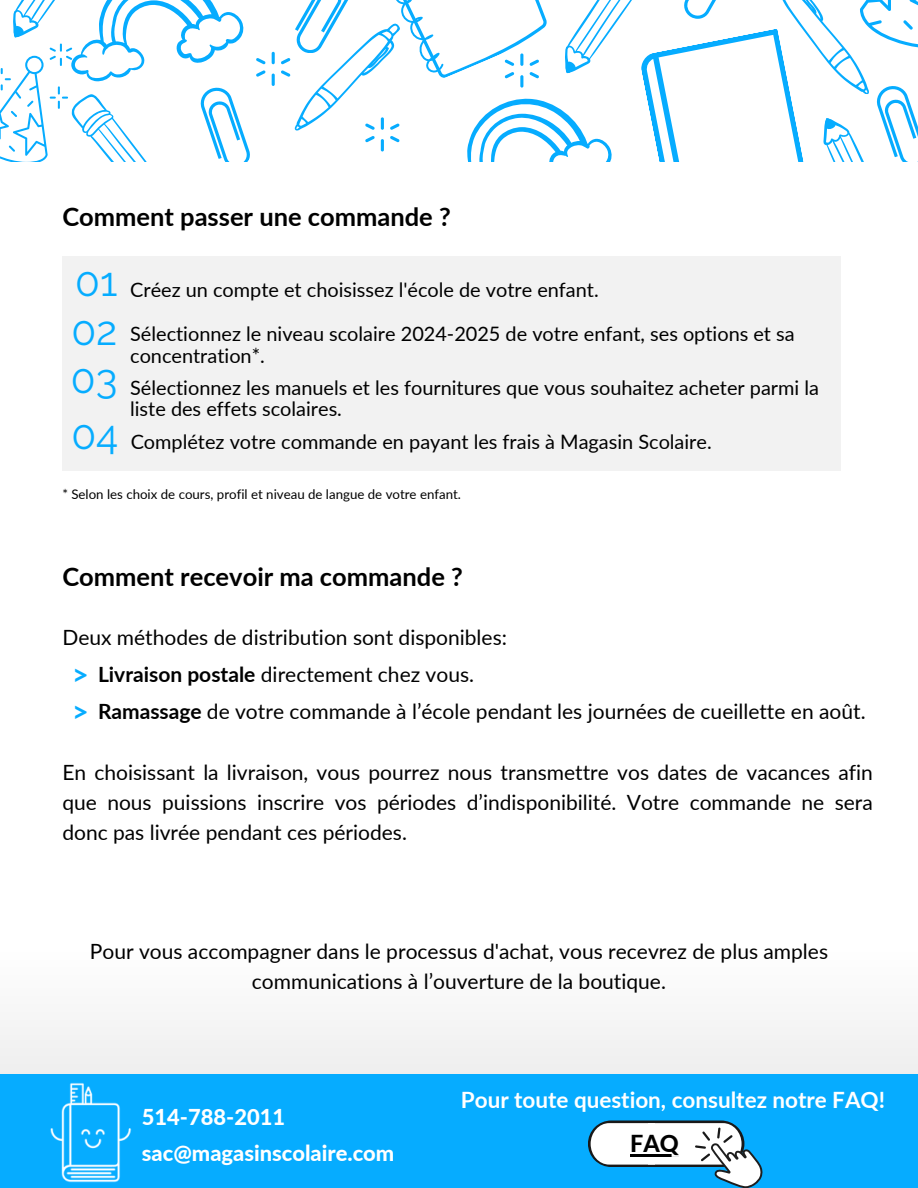
<style>
.page{position:relative;width:918px;height:1188px;background:#fff}
.page>*{position:absolute;margin:0;border:0;box-sizing:border-box;transform-origin:0 0}
.t1{font:40.65px "Raleway";color:#06acff}
.t2{font:700 28.8px "Lato";color:#06acff}
.t3{font:700 25.5px "Lato";color:#000}
.t4{font:800 23.4px "Lato";color:#000}
.t5{font:700 22.5px "Lato";color:#fff}
.t6{font:800 21.9px "Lato";color:#fff}
.t7{font:21px/30.3px "Lato";color:#000;text-align:justify}
.t8{font:19.95px/21.3px "Lato";color:#000}
.t9{font:13.35px "Lato";color:#000}
.s1{font-weight:700}
</style>
<div class="page">
<svg style="left:0;top:0;width:918px;height:162px"></svg>
<div style="left:0;top:951px;width:918px;height:237px;background:#f6f6f6"></div>
<div style="left:0;top:1074px;width:918px;height:114px;background:#06acff"></div>
<img style="left:50px;top:1083px;width:82px;height:100px">
<svg style="left:588px;top:1121px;width:175px;height:67px"></svg>
<hr style="left:630px;top:1154px;width:49px;height:3px;background:#000">
<div style="left:62px;top:256px;width:779px;height:215px;background:#f2f2f2"></div>
<p class="t3" style="left:62px;top:201px;width:390px">Comment passer une commande ?</p>
<p class="t1" style="left:75px;top:258px;width:44px">01</p>
<p class="t1" style="left:71px;top:306px;width:47px">02</p>
<p class="t1" style="left:71px;top:355px;width:48px">03</p>
<p class="t1" style="left:71px;top:411px;width:49px">04</p>
<p class="t8" style="left:130px;top:279px;width:470px">Créez un compte et choisissez l'école de votre enfant.</p>
<p class="t8" style="left:130px;top:323px;width:666px">Sélectionnez le niveau scolaire 2024-2025 de votre enfant, ses options et sa concentration*.</p>
<p class="t8" style="left:130px;top:377px;width:690px">Sélectionnez les manuels et les fournitures que vous souhaitez acheter parmi la liste des effets scolaires.</p>
<p class="t8" style="left:131px;top:430px;width:583px">Complétez votre commande en payant les frais à Magasin Scolaire.</p>
<p class="t9" style="left:62px;top:486px;width:400px">* Selon les choix de cours, profil et niveau de langue de votre enfant.</p>
<p class="t3" style="left:62px;top:561px;width:402px">Comment recevoir ma commande ?</p>
<p class="t7" style="left:62px;top:621px;width:446px">Deux méthodes de distribution sont disponibles:</p>
<p class="t7" style="left:98px;top:659px;width:378px"><span class="s1">Livraison postale</span> directement chez vous.</p>
<p class="t7" style="left:98px;top:696px;width:769px"><span class="s1">Ramassage</span> de votre commande à l’école pendant les journées de cueillette en août.</p>
<h5 class="t2" style="left:72px;top:656px;width:18px">&gt;</h5>
<p class="t2" style="left:72px;top:694px;width:18px">&gt;</p>
<h2 class="t7" style="left:62px;top:756px;width:812px">En choisissant la livraison, vous pourrez nous transmettre vos dates de vacances afin que nous puissions inscrire vos périodes d’indisponibilité. Votre commande ne sera donc pas livrée pendant ces périodes.</h2>
<h5 class="t7" style="left:90px;top:936px;width:740px;text-align:center">Pour vous accompagner dans le processus d'achat, vous recevrez de plus amples communications à l’ouverture de la boutique.</h5>
<p class="t6" style="left:142px;top:1104px;width:145px">514-788-2011</p>
<p class="t6" style="left:142px;top:1140px;width:254px">sac@magasinscolaire.com</p>
<p class="t5" style="left:461px;top:1086px;width:426px">Pour toute question, consultez notre FAQ!</p>
<p class="t4" style="left:630px;top:1129px;width:50px">FAQ</p>
</div>
